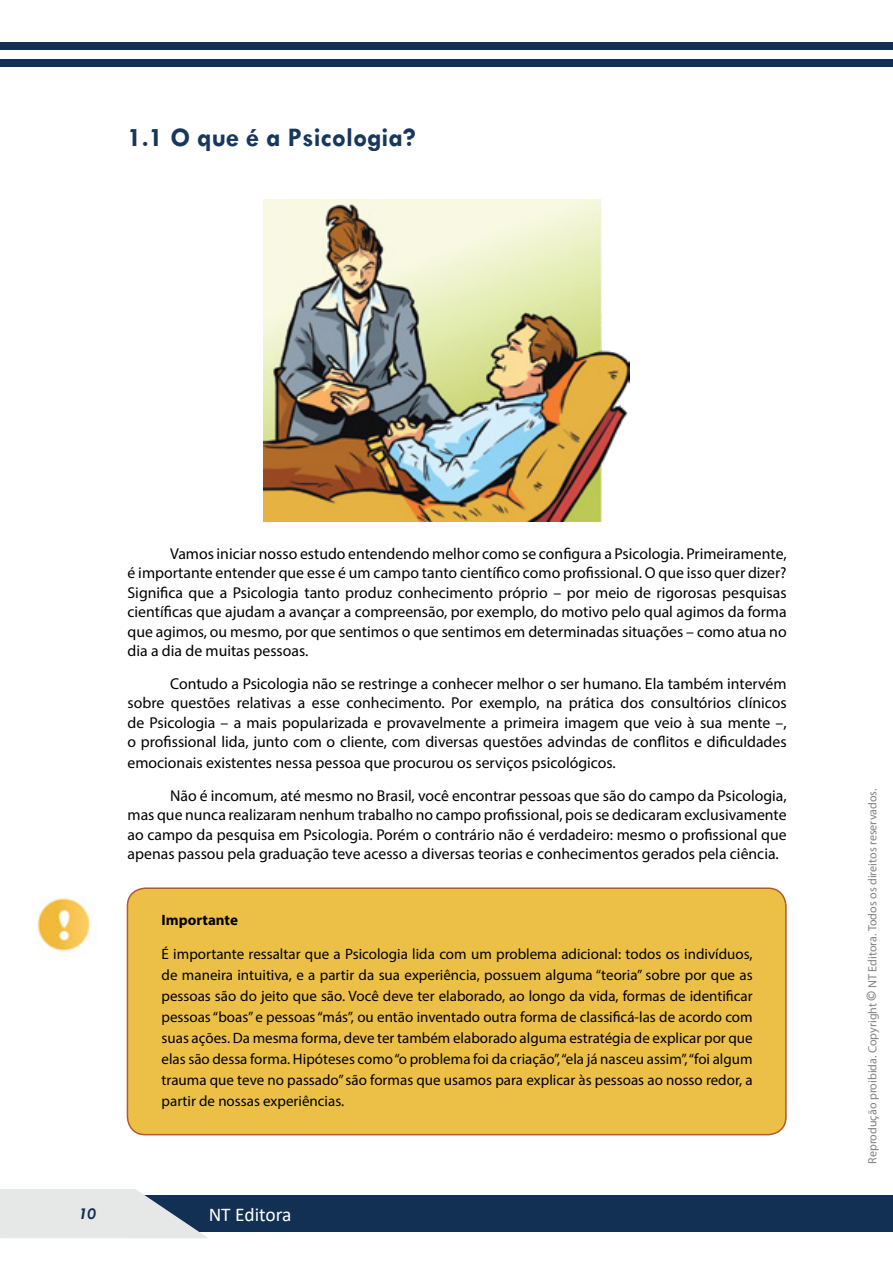
<style>
.page{position:relative;width:893px;height:1263px;background:#fff}
.page>*{position:absolute;margin:0;border:0;box-sizing:border-box;transform-origin:0 0}
.t1{font:700 27px "Tw Cen";color:#18375d}
.t2{font:19.5px "Calibri";color:#fff}
.t3{font:italic 700 16.5px "Tw Cen";color:#123053}
.t4{font:15.75px/19.5px "Myriad Pro";color:#000;text-align:justify}
.t5{font:15px/21px "Myriad Pro";color:#000;text-align:justify}
.t6{font:700 15px "Myriad Pro";color:#000}
.t7{font:12px "Myriad Pro";color:#808285}
.s1{font-weight:700;font-size:15px}
</style>
<div class="page">
<div style="left:0;top:43px;width:893px;height:7px;background:#123053"></div>
<div style="left:0;top:59px;width:893px;height:7px;background:#123053"></div>
<div style="left:0;top:1195px;width:893px;height:37px;background:#123053"></div>
<svg style="left:0;top:1189px;width:208px;height:49px"></svg>
<div style="left:127px;top:888px;width:659px;height:247px;background:#ecc047;border-radius:18px"></div>
<div style="left:127px;top:887px;width:660px;height:248px;border:2px solid #b45733;border-radius:18px"></div>
<img style="left:263px;top:199px;width:367px;height:322px">
<img style="left:37px;top:898px;width:53px;height:54px">
<h1 class="t1" style="left:128px;top:121px;width:290px">1.1 O que é a Psicologia?</h1>
<p class="t4" style="left:128px;top:544px;width:661px;text-indent:43px">Vamos iniciar nosso estudo entendendo melhor como se configura a Psicologia. Primeiramente, é importante entender que esse é um campo tanto científico como profissional. O que isso quer dizer?<br>Significa que a Psicologia tanto produz conhecimento próprio – por meio de rigorosas pesquisas científicas que ajudam a avançar a compreensão, por exemplo, do motivo pelo qual agimos da forma que agimos, ou mesmo, por que sentimos o que sentimos em determinadas situações – como atua no dia a dia de muitas pessoas.</p>
<p class="t4" style="left:128px;top:673px;width:661px;text-indent:43px">Contudo a Psicologia não se restringe a conhecer melhor o ser humano. Ela também intervém sobre questões relativas a esse conhecimento. Por exemplo, na prática dos consultórios clínicos de Psicologia – a mais popularizada e provavelmente a primeira imagem que veio à sua mente –, o profissional lida, junto com o cliente, com diversas questões advindas de conflitos e dificuldades</p>
<p class="t4" style="left:170px;top:747px;width:618px;line-height:32.2px;text-indent:-43px">emocionais existentes nessa pessoa que procurou os serviços psicológicos.<br>Não é incomum, até mesmo no Brasil, você encontrar pessoas que são do campo da Psicologia,</p>
<p class="t4" style="left:128px;top:805px;width:661px">mas que nunca realizaram nenhum trabalho no campo profissional, pois se dedicaram exclusivamente ao campo da pesquisa em Psicologia. Porém o contrário não é verdadeiro: mesmo o profissional que apenas passou pela graduação teve acesso a diversas teorias e conhecimentos gerados pela ciência.</p>
<p class="t6" style="left:162px;top:910px;width:78px">Importante</p>
<p class="t5" style="left:162px;top:943px;width:593px">É importante ressaltar que a Psicologia lida com um problema adicional: todos os indivíduos, de maneira intuitiva, e a partir da sua experiência, possuem alguma “teoria” sobre por que as pessoas são do jeito que são. Você deve ter elaborado, ao longo da vida, formas de identificar pessoas “boas” e pessoas “más”, ou então inventado outra forma de classificá-las de acordo com suas ações. Da mesma forma, deve ter também elaborado alguma estratégia de explicar por que elas são dessa forma. Hipóteses como “o problema foi da criação”, “ela já nasceu assim”, “foi algum trauma que teve no passado” são formas que usamos para explicar às pessoas ao nosso redor, a partir de nossas experiências.</p>
<p class="t3" style="left:79px;top:1204px;width:19px">10</p>
<p class="t2" style="left:209px;top:1201px;width:84px">NT Editora</p>
<p class="t7" style="left:865px;top:1164px;width:377px;rotate:-90deg">Reprodução proibida. Copyright <span class="s1">©</span> NT Editora. Todos os direitos reservados.</p>
</div>
